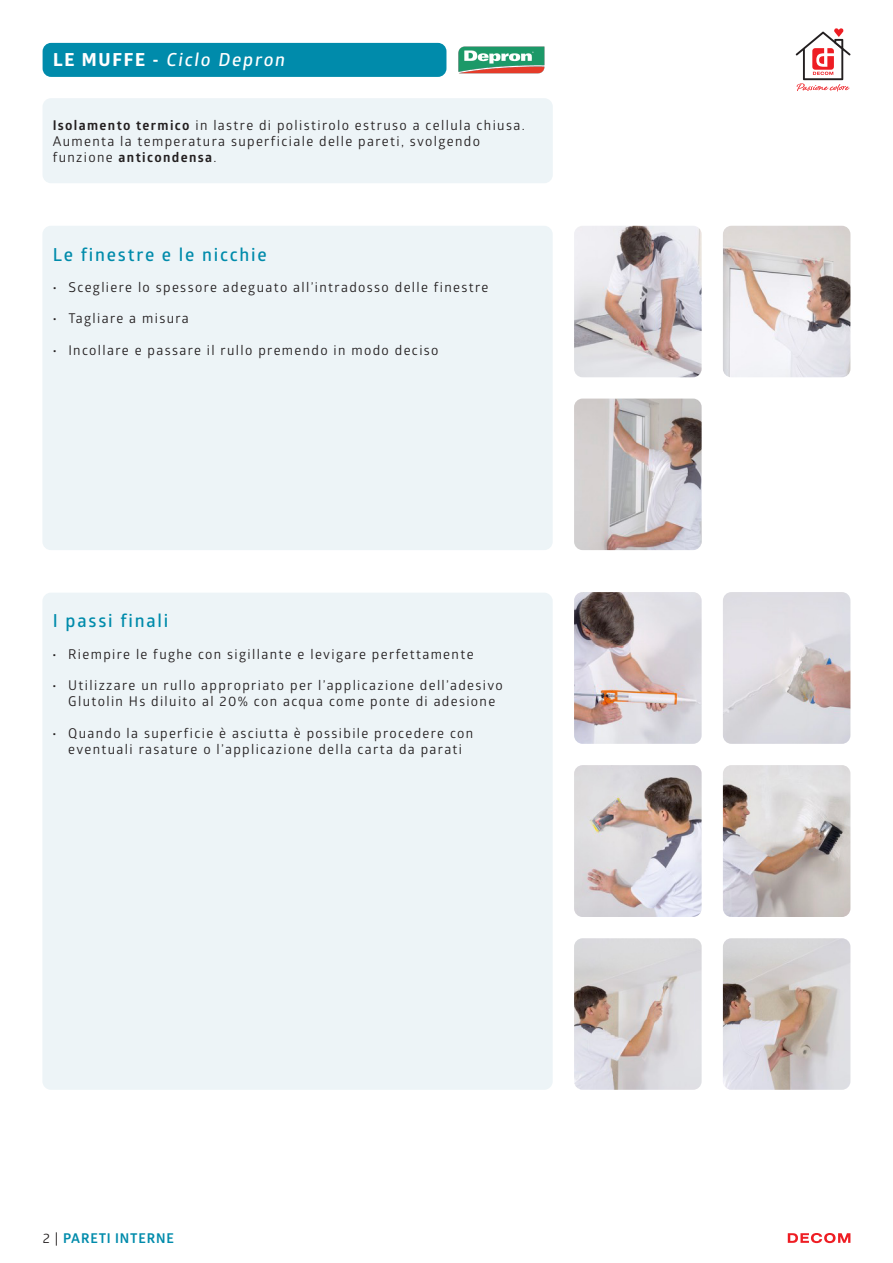
<style>
.page{position:relative;width:893px;height:1263px;background:#fff}
.page>*{position:absolute;margin:0;border:0;box-sizing:border-box;transform-origin:0 0}
.t1{font:600 18px "Glober";letter-spacing:.1em;color:#008bab}
.t2{font:600 18px "Glober";color:#fff}
.t3{font:13.5px "Glober";letter-spacing:.1em;color:#231f20}
.t4{font:700 13.5px "Glober";letter-spacing:.1em;color:#231f20}
.t5{font:700 13.5px "Glober";letter-spacing:.06em;color:#008bab}
.t6{font:700 13.5px "Globerx";color:#231f20}
.s1{font-family:"Globerx";font-weight:700}
.s2{font-weight:700}
.s3{font-weight:400}
.s4{font-weight:400;color:#231f20}
</style>
<div class="page">
<svg style="left:788px;top:1233px;width:62px;height:10px"></svg>
<div style="left:43px;top:43px;width:403px;height:34px;background:#008bab;border-radius:9px"></div>
<svg style="left:796px;top:28px;width:55px;height:63px"></svg>
<img style="left:458px;top:46px;width:87px;height:28px">
<div style="left:42px;top:226px;width:511px;height:324px;background:#edf4f7;border-radius:9px"></div>
<div style="left:42px;top:593px;width:511px;height:497px;background:#edf4f7;border-radius:9px"></div>
<img style="left:574px;top:226px;width:128px;height:151px">
<img style="left:723px;top:226px;width:127px;height:151px">
<img style="left:574px;top:399px;width:128px;height:151px">
<img style="left:574px;top:592px;width:128px;height:152px">
<img style="left:723px;top:592px;width:127px;height:152px">
<img style="left:574px;top:765px;width:128px;height:152px">
<img style="left:723px;top:765px;width:127px;height:152px">
<img style="left:574px;top:938px;width:128px;height:152px">
<img style="left:723px;top:938px;width:127px;height:152px">
<div style="left:43px;top:98px;width:510px;height:85px;background:#edf4f7;border-radius:9px"></div>
<p class="t2" style="left:53px;top:47px;width:236px"><span class="s1">L E M U F F E -</span> Ciclo Depron</p>
<p class="t3" style="left:53px;top:115px;width:473px"><span class="s2">Isolamento termico</span> in lastre di polistirolo estruso a cellula chiusa.</p>
<p class="t3" style="left:53px;top:132px;width:429px">Aumenta la temperatura superficiale delle pareti, svolgendo</p>
<p class="t4" style="left:53px;top:148px;width:165px"><span class="s3">funzione</span> anticondensa<span class="s3">.</span></p>
<p class="t1" style="left:53px;top:242px;width:215px">Le finestre e le nicchie</p>
<p class="t6" style="left:53px;top:277px;width:5px">·</p>
<p class="t3" style="left:69px;top:278px;width:421px">Scegliere lo spessore adeguato all’intradosso delle finestre</p>
<p class="t6" style="left:53px;top:309px;width:5px">·</p>
<p class="t3" style="left:68px;top:309px;width:122px">Tagliare a misura</p>
<p class="t6" style="left:53px;top:340px;width:5px">·</p>
<p class="t3" style="left:68px;top:340px;width:372px">Incollare e passare il rullo premendo in modo deciso</p>
<p class="t1" style="left:53px;top:608px;width:117px">I passi finali</p>
<p class="t6" style="left:53px;top:644px;width:5px">·</p>
<p class="t6" style="left:53px;top:676px;width:5px">·</p>
<p class="t6" style="left:53px;top:723px;width:5px">·</p>
<p class="t3" style="left:68px;top:644px;width:407px">Riempire le fughe con sigillante e levigare perfettamente</p>
<p class="t3" style="left:68px;top:676px;width:436px">Utilizzare un rullo appropriato per l’applicazione dell’adesivo</p>
<p class="t3" style="left:68px;top:692px;width:429px">Glutolin Hs diluito al 20% con acqua come ponte di adesione</p>
<p class="t3" style="left:68px;top:723px;width:406px">Quando la superficie è asciutta è possibile procedere con</p>
<p class="t3" style="left:68px;top:740px;width:395px">eventuali rasature o l’applicazione della carta da parati</p>
<p class="t5" style="left:43px;top:1229px;width:133px"><span class="s4">2 |</span> PARETI INTERNE</p>
</div>
